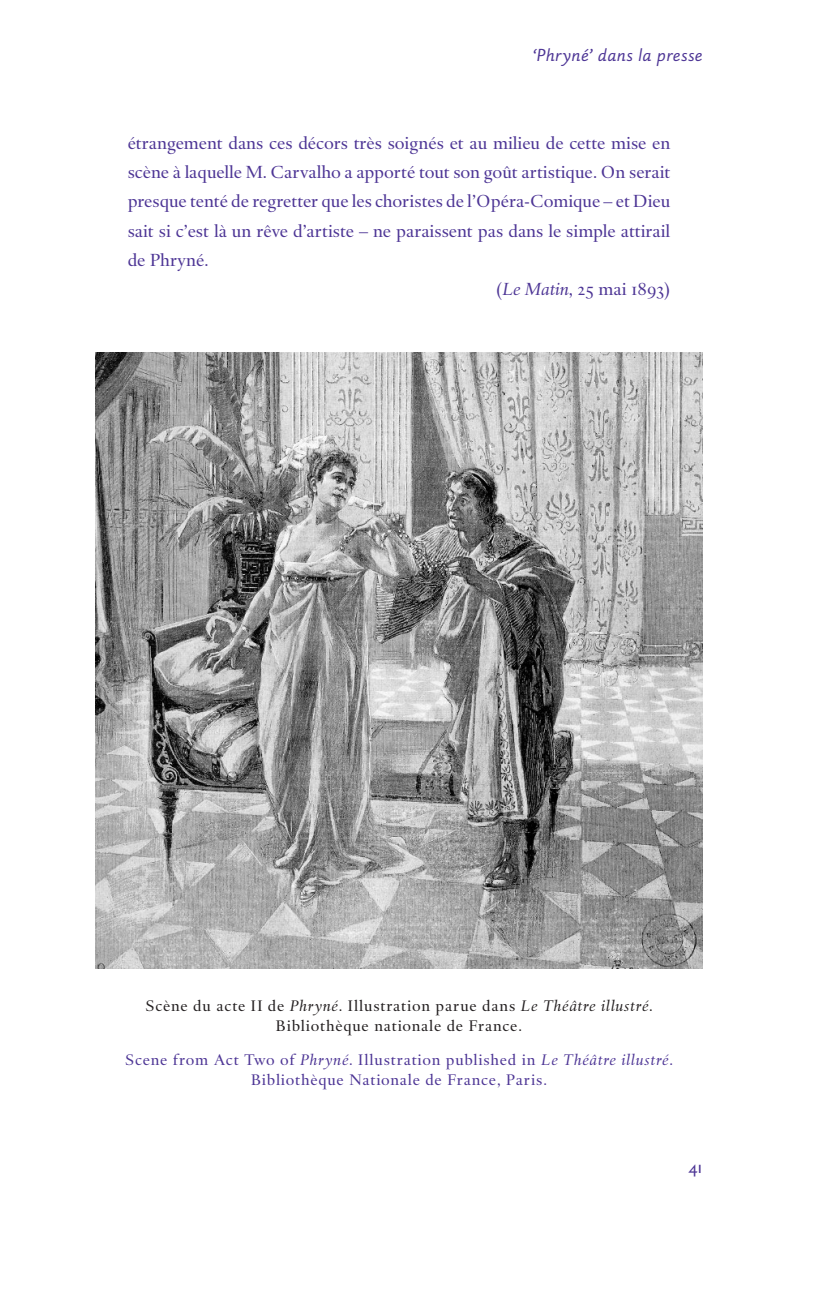
<style>
.page{position:relative;width:830px;height:1289px;background:#fff}
.page>*{position:absolute;margin:0;border:0;box-sizing:border-box;transform-origin:0 0}
.t1{font:18px "DTL Haarlemmer SD";color:#4d3595}
.t2{font:italic 18px "DTL Haarlemmer SD Sans";letter-spacing:.025em;color:#4d3595}
.t3{font:18px "DTL Haarlemmer D Sans Caps";color:#4d3595}
.t4{font:15.75px/20.2px "DTL Haarlemmer SD";letter-spacing:.05em;color:#4d3595;text-align:center}
.t5{font:15.75px/20.2px "DTL Haarlemmer SD";letter-spacing:.05em;color:#231f20;text-align:center}
.s1{font-style:italic}
</style>
<div class="page">
<img style="left:96px;top:353px;width:606px;height:615px">
<p class="t2" style="left:532px;top:44px;width:171px">‘Phryné’ dans la presse</p>
<p class="t1" style="left:128px;top:132px;width:544px">étrangement dans ces décors très soignés et au milieu de cette mise en</p>
<p class="t1" style="left:128px;top:161px;width:544px">scène à laquelle M. Carvalho a apporté tout son goût artistique. On serait</p>
<p class="t1" style="left:128px;top:191px;width:544px">presque tenté de regretter que les choristes de l’Opéra-Comique – et Dieu</p>
<p class="t1" style="left:128px;top:220px;width:544px">sait si c’est là un rêve d’artiste – ne paraissent pas dans le simple attirail</p>
<p class="t1" style="left:128px;top:249px;width:82px">de Phryné.</p>
<p class="t1" style="left:496px;top:278px;width:175px">(<span class="s1">Le Matin</span>, 25 mai 1893)</p>
<p class="t5" style="left:145px;top:995px;width:508px">Scène du acte II de <span class="s1">Phryné</span>. Illustration parue dans <span class="s1">Le Théâtre illustré</span>.<br>Bibliothèque nationale de France.</p>
<p class="t4" style="left:125px;top:1049px;width:549px">Scene from Act Two of <span class="s1">Phryné</span>. Illustration published in <span class="s1">Le Théâtre illustré</span>.<br>Bibliothèque Nationale de France, Paris.</p>
<p class="t3" style="left:688px;top:1156px;width:15px">41</p>
</div>
